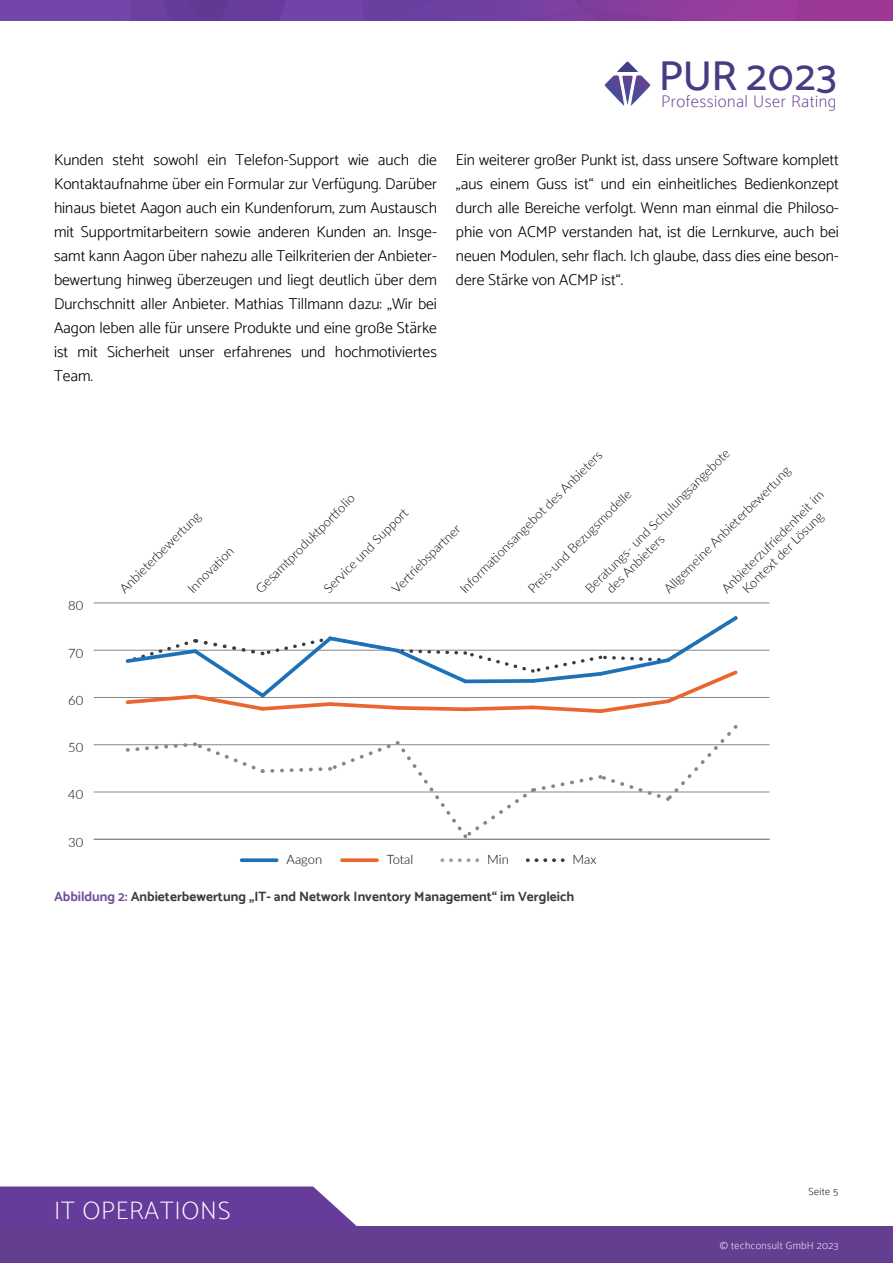
<style>
.page{position:relative;width:893px;height:1263px;background:#fff}
.page>*{position:absolute;margin:0;border:0;box-sizing:border-box;transform-origin:0 0}
.t1{font:500 42.45px "Catamaran";letter-spacing:.035em;color:#473c83}
.t2{font:100 25.5px "Catamaran";letter-spacing:.03em;color:#fff}
.t3{font:100 21px "Catamaran";letter-spacing:.03em;color:#fff}
.t4{font:100 16.95px "Catamaran";letter-spacing:.03em;color:#673a8f}
.t5{font:300 15.75px/24px "Catamaran";color:#000;text-align:justify}
.t6{font:700 13.5px "Catamaran";color:#3c3c3b}
.t7{font:300 12.9px/14.9px "Lato";color:#000}
.t8{font:100 10.5px "Catamaran";letter-spacing:.03em;color:#fff}
.t9{font:100 10.5px "Catamaran";letter-spacing:.03em;color:#020203}
.s1{color:#714f9c}
</style>
<div class="page">
<svg style="left:0;top:0;width:893px;height:20px;background:#7b3e9f"></svg>
<svg style="left:604px;top:61px;width:47px;height:45px"></svg>
<div style="left:0;top:1226px;width:893px;height:37px;background:#633e91"></div>
<svg style="left:0;top:1186px;width:357px;height:40px;background:#6f49a1"></svg>
<hr style="left:94px;top:839px;width:675px;height:1px;background:#878787">
<hr style="left:94px;top:792px;width:675px;height:1px;background:#878787">
<hr style="left:94px;top:744px;width:675px;height:1px;background:#878787">
<hr style="left:94px;top:697px;width:675px;height:1px;background:#878787">
<hr style="left:94px;top:650px;width:675px;height:1px;background:#878787">
<hr style="left:94px;top:603px;width:675px;height:1px;background:#878787">
<svg style="left:124px;top:725px;width:617px;height:114px"></svg>
<svg style="left:123px;top:616px;width:618px;height:97px"></svg>
<svg style="left:242px;top:858px;width:35px;height:4px"></svg>
<svg style="left:342px;top:858px;width:35px;height:4px"></svg>
<svg style="left:451px;top:858px;width:27px;height:4px"></svg>
<svg style="left:536px;top:858px;width:28px;height:4px"></svg>
<h1 class="t1" style="left:659px;top:50px;width:180px">PUR 2023</h1>
<p class="t4" style="left:661px;top:91px;width:177px">Professional User Rating</p>
<p class="t5" style="left:54px;top:148px;width:385px">Kunden steht sowohl ein Telefon-Support wie auch die Kontaktaufnahme über ein Formular zur Verfügung. Darüber hinaus bietet Aagon auch ein Kundenforum, zum Austausch mit Supportmitarbeitern sowie anderen Kunden an. Insge&shy;samt kann Aagon über nahezu alle Teilkriterien der Anbieter&shy;bewertung hinweg überzeugen und liegt deutlich über dem Durchschnitt aller Anbieter. Mathias Tillmann dazu: „Wir bei Aagon leben alle für unsere Produkte und eine große Stärke ist mit Sicherheit unser erfahrenes und hochmotiviertes Team.</p>
<p class="t5" style="left:456px;top:148px;width:384px">Ein weiterer großer Punkt ist, dass unsere Software komplett „aus einem Guss ist“ und ein einheitliches Bedienkonzept durch alle Bereiche verfolgt. Wenn man einmal die Philoso&shy;phie von ACMP verstanden hat, ist die Lernkurve, auch bei neuen Modulen, sehr flach. Ich glaube, dass dies eine beson&shy;dere Stärke von ACMP ist“.</p>
<p class="t7" style="left:68px;top:598px;width:17px">80</p>
<p class="t7" style="left:68px;top:645px;width:17px">70</p>
<p class="t7" style="left:68px;top:692px;width:17px">60</p>
<p class="t7" style="left:68px;top:739px;width:17px">50</p>
<p class="t7" style="left:68px;top:787px;width:17px">40</p>
<p class="t7" style="left:68px;top:834px;width:17px">30</p>
<p class="t7" style="left:116px;top:585px;width:110px;rotate:-45deg">Anbieterbewertung</p>
<p class="t7" style="left:184px;top:585px;width:61px;rotate:-45deg">Innovati on</p>
<p class="t7" style="left:592px;top:575px;width:185px;text-indent:-15px;rotate:-45deg">Beratungs- und Schulungsangebote des Anbieters</p>
<p class="t7" style="left:456px;top:585px;width:197px;rotate:-45deg">Informati onsangebot des Anbieters</p>
<p class="t7" style="left:661px;top:585px;width:174px;rotate:-45deg">Allgemeine Anbieterbewertung</p>
<p class="t7" style="left:524px;top:585px;width:142px;rotate:-45deg">Preis-und Bezugsmodelle</p>
<p class="t7" style="left:718px;top:585px;width:140px;text-align:center;rotate:-45deg">Anbieterzufriedenheit im<br>Kontext der Lösung</p>
<p class="t7" style="left:252px;top:585px;width:135px;rotate:-45deg">Gesamtproduktportf olio</p>
<p class="t7" style="left:320px;top:585px;width:115px;rotate:-45deg">Service und Support</p>
<p class="t7" style="left:388px;top:585px;width:93px;rotate:-45deg">Vertriebspartner</p>
<p class="t7" style="left:287px;top:852px;width:37px">Aagon</p>
<p class="t7" style="left:387px;top:852px;width:28px">Total</p>
<p class="t7" style="left:487px;top:852px;width:23px">Min</p>
<p class="t7" style="left:573px;top:852px;width:25px">Max</p>
<p class="t6" style="left:54px;top:889px;width:522px"><span class="s1">Abbildung 2:</span> Anbieterbewertung „IT- and Network Inventory Management“ im Vergleich</p>
<h2 class="t2" style="left:54px;top:1195px;width:178px">IT OPERATIONS</h2>
<h3 class="t3" style="left:89px;top:1206px;width:193px">DIGITAL SOLUTIONS</h3>
<p class="t9" style="left:808px;top:1185px;width:31px">Seite 5</p>
<p class="t8" style="left:720px;top:1239px;width:120px">© techconsult GmbH 2023</p>
</div>
